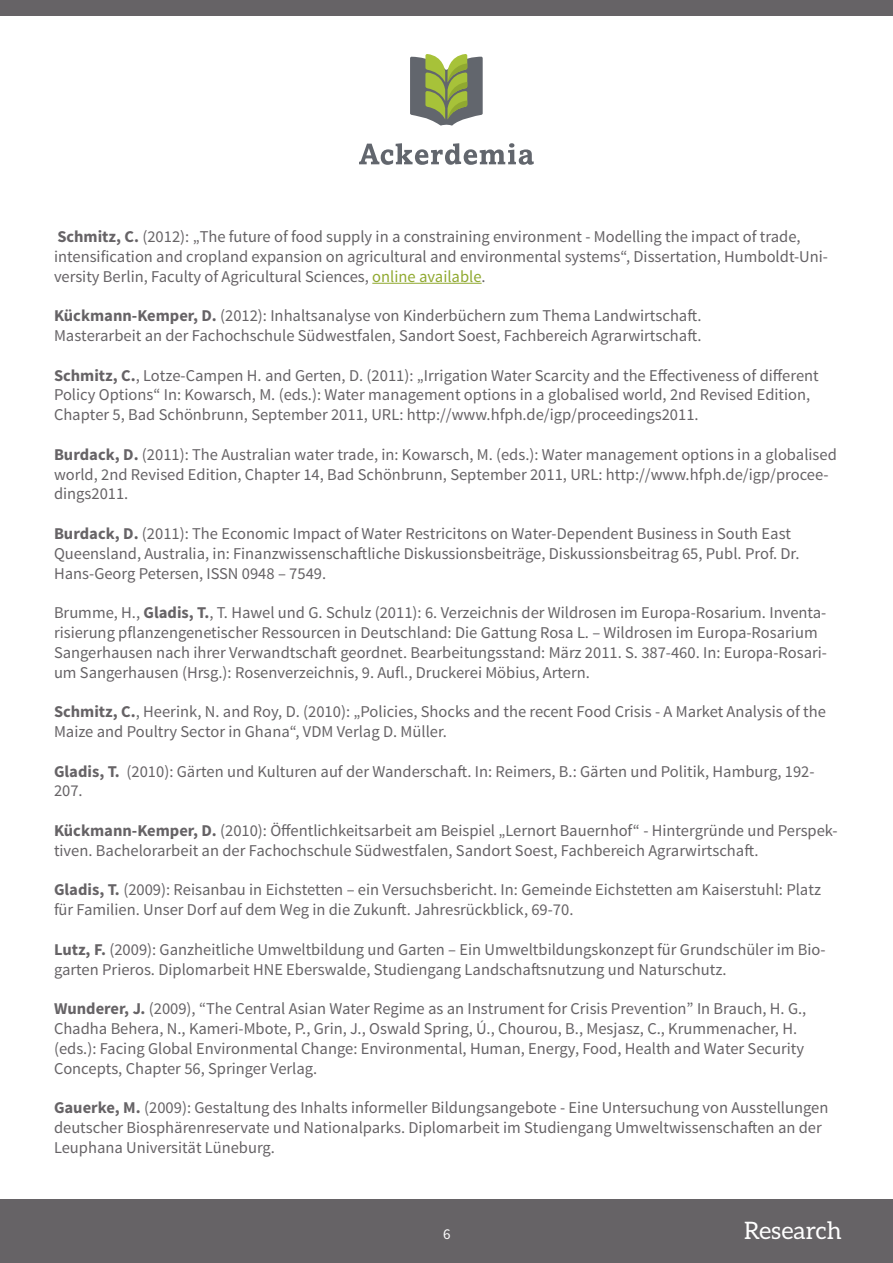
<style>
.page{position:relative;width:893px;height:1263px;background:#fff}
.page>*{position:absolute;margin:0;border:0;box-sizing:border-box;transform-origin:0 0}
.t1{font:24px "Aleo";color:#fff}
.t2{font:16.5px/19.8px "Source Sans Pro";color:#666366}
.t3{font:15px "Source Sans Pro";color:#fff}
.s1{font-weight:700}
.s2{color:#90a930}
</style>
<div class="page">
<div style="left:0;top:1199px;width:893px;height:64px;background:#666366"></div>
<div style="left:0;top:0;width:893px;height:16px;background:#666366"></div>
<svg style="left:359px;top:143px;width:175px;height:22px"></svg>
<svg style="left:410px;top:54px;width:73px;height:72px;background:#909b70"></svg>
<hr style="left:372px;top:283px;width:110px;height:1px;background:#90a930">
<p class="t2" style="left:54px;top:227px;width:775px"><span class="s1">Schmitz, C.</span> (2012): „The future of food supply in a constraining environment - Modelling the impact of trade, intensification and cropland expansion on agricultural and environmental systems“, Dissertation, Humboldt-Uni&shy;versity Berlin, Faculty of Agricultural Sciences, <span class="s2">online available</span>.</p>
<p class="t2" style="left:54px;top:306px;width:649px"><span class="s1">Kückmann-Kemper, D.</span> (2012): Inhaltsanalyse von Kinderbüchern zum Thema Landwirtschaft.<br>Masterarbeit an der Fachochschule Südwestfalen, Sandort Soest, Fachbereich Agrarwirtschaft.</p>
<p class="t2" style="left:54px;top:365px;width:766px"><span class="s1">Schmitz, C.</span>, Lotze-Campen H. and Gerten, D. (2011): „Irrigation Water Scarcity and the Effectiveness of different<br>Policy Options“ In: Kowarsch, M. (eds.): Water management options in a globalised world, 2nd Revised Edition,<br>Chapter 5, Bad Schönbrunn, September 2011, URL: http://www.hfph.de/igp/proceedings2011.</p>
<p class="t2" style="left:54px;top:445px;width:784px"><span class="s1">Burdack, D.</span> (2011): The Australian water trade, in: Kowarsch, M. (eds.): Water management options in a globalised world, 2nd Revised Edition, Chapter 14, Bad Schönbrunn, September 2011, URL: http://www.hfph.de/igp/procee&shy;dings2011.</p>
<p class="t2" style="left:54px;top:524px;width:747px"><span class="s1">Burdack, D.</span> (2011): The Economic Impact of Water Restricitons on Water-Dependent Business in South East<br>Queensland, Australia, in: Finanzwissenschaftliche Diskussionsbeiträge, Diskussionsbeitrag 65, Publ. Prof. Dr.<br>Hans-Georg Petersen, ISSN 0948 – 7549.</p>
<p class="t2" style="left:54px;top:603px;width:774px">Brumme, H., <span class="s1">Gladis, T.</span>, T. Hawel und G. Schulz (2011): 6. Verzeichnis der Wildrosen im Europa-Rosarium. Inventa&shy;risierung pflanzengenetischer Ressourcen in Deutschland: Die Gattung Rosa L. – Wildrosen im Europa-Rosarium Sangerhausen nach ihrer Verwandtschaft geordnet. Bearbeitungsstand: März 2011. S. 387-460. In: Europa-Rosari&shy;um Sangerhausen (Hrsg.): Rosenverzeichnis, 9. Aufl., Druckerei Möbius, Artern.</p>
<p class="t2" style="left:54px;top:702px;width:773px"><span class="s1">Schmitz, C.</span>, Heerink, N. and Roy, D. (2010): „Policies, Shocks and the recent Food Crisis - A Market Analysis of the<br>Maize and Poultry Sector in Ghana“, VDM Verlag D. Müller.</p>
<p class="t2" style="left:54px;top:761px;width:762px"><span class="s1">Gladis, T.</span> (2010): Gärten und Kulturen auf der Wanderschaft. In: Reimers, B.: Gärten und Politik, Hamburg, 192-<br>207.</p>
<p class="t2" style="left:54px;top:821px;width:785px"><span class="s1">Kückmann-Kemper, D.</span> (2010): Öffentlichkeitsarbeit am Beispiel „Lernort Bauernhof“ - Hintergründe und Perspek&shy;tiven. Bachelorarbeit an der Fachochschule Südwestfalen, Sandort Soest, Fachbereich Agrarwirtschaft.</p>
<p class="t2" style="left:54px;top:880px;width:768px"><span class="s1">Gladis, T.</span> (2009): Reisanbau in Eichstetten – ein Versuchsbericht. In: Gemeinde Eichstetten am Kaiserstuhl: Platz für Familien. Unser Dorf auf dem Weg in die Zukunft. Jahresrückblick, 69-70.</p>
<p class="t2" style="left:54px;top:940px;width:773px"><span class="s1">Lutz, F.</span> (2009): Ganzheitliche Umweltbildung und Garten – Ein Umweltbildungskonzept für Grundschüler im Bio&shy;garten Prieros. Diplomarbeit HNE Eberswalde, Studiengang Landschaftsnutzung und Naturschutz.</p>
<p class="t2" style="left:54px;top:999px;width:754px"><span class="s1">Wunderer, J.</span> (2009), “The Central Asian Water Regime as an Instrument for Crisis Prevention” In Brauch, H. G., Chadha Behera, N., Kameri-Mbote, P., Grin, J., Oswald Spring, Ú., Chourou, B., Mesjasz, C., Krummenacher, H. (eds.): Facing Global Environmental Change: Environmental, Human, Energy, Food, Health and Water Security Concepts, Chapter 56, Springer Verlag.</p>
<p class="t2" style="left:54px;top:1098px;width:776px"><span class="s1">Gauerke, M.</span> (2009): Gestaltung des Inhalts informeller Bildungsangebote - Eine Untersuchung von Ausstellungen deutscher Biosphärenreservate und Nationalparks. Diplomarbeit im Studiengang Umweltwissenschaften an der<br>Leuphana Universität Lüneburg.</p>
<p class="t3" style="left:443px;top:1225px;width:9px">6</p>
<h1 class="t1" style="left:744px;top:1217px;width:99px">Research</h1>
</div>
